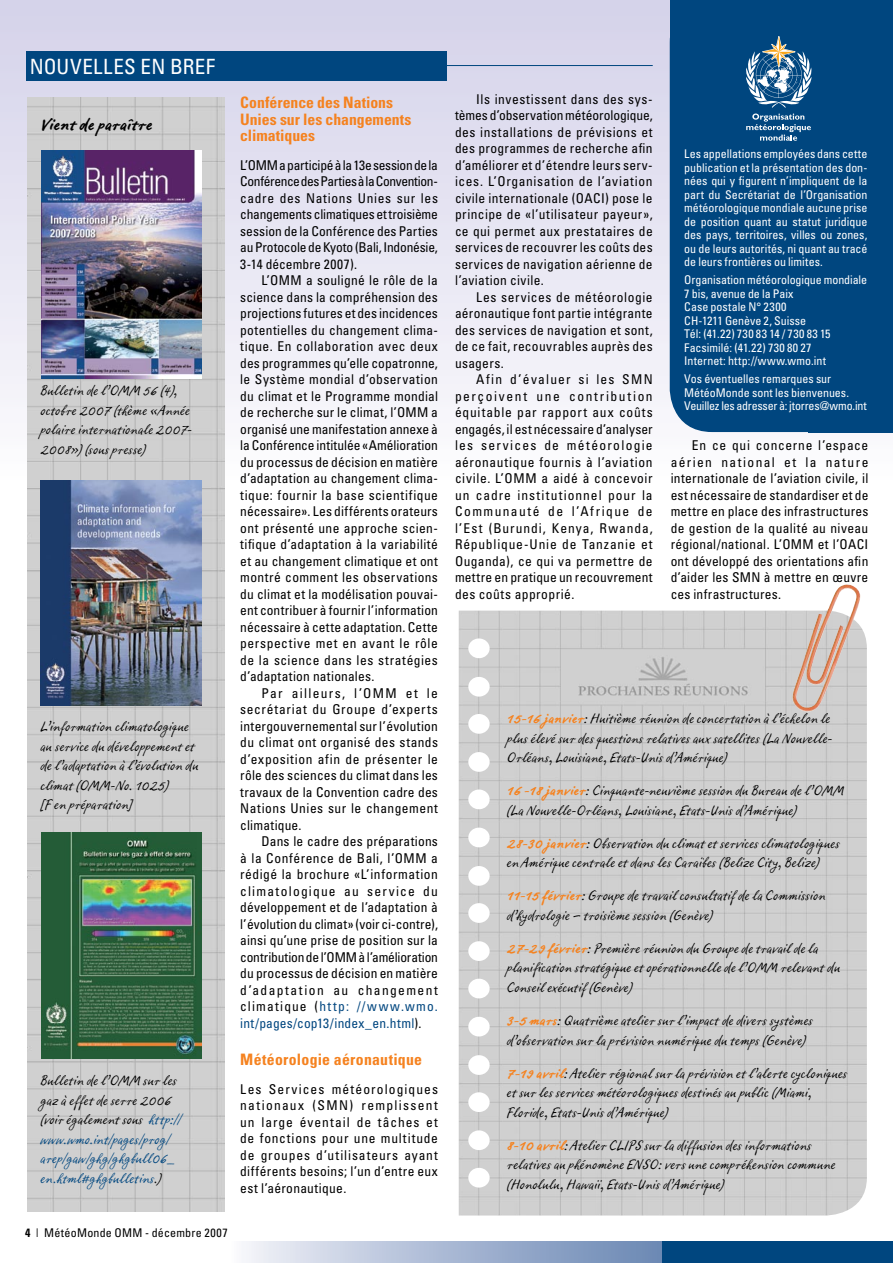
<style>
.page{position:relative;width:893px;height:1263px;background:#fff}
.page>*{position:absolute;margin:0;border:0;box-sizing:border-box;transform-origin:0 0}
.t1{font:condensed 21px "Univers";color:#fff}
.t2{font:700 18px "Ropsen Script";letter-spacing:.01em;color:#000}
.t3{font:700 condensed 15.75px/16.5px "Univers";letter-spacing:.005em;color:#f5821f}
.t4{font:15px/19.5px "Ropsen Script";letter-spacing:.01em;color:#000}
.t5{font:15px/19.5px "Ropsen Script";letter-spacing:.015em;color:#00467f}
.t6{font:condensed 13.5px/16.5px "Univers";letter-spacing:.025em;color:#000;text-align:justify}
.t7{font:condensed 12px/13.5px "Univers";color:#fff}
.t8{font:condensed 12px "Univers";letter-spacing:.02em;color:#000}
.s1{color:#000}
.s2{color:#00467f}
.s3{font-weight:700;color:#f5821f}
</style>
<div class="page">
<div style="left:0;top:0;width:893px;height:479px;background:linear-gradient(to bottom,#d4d1e9,#fbfbfd)"></div>
<div style="left:26px;top:51px;width:420px;height:30px;background:#00467f"></div>
<hr style="left:381px;top:65px;width:272px;height:1px;background:#00467f">
<div style="left:670px;top:0;width:223px;height:432px;background:#00467f;border-radius:43px"></div>
<div style="left:670px;top:0;width:223px;height:65px;background:#00467f"></div>
<div style="left:808px;top:0;width:85px;height:432px;background:#00467f"></div>
<svg style="left:746px;top:36px;width:66px;height:72px"></svg>
<div style="left:661px;top:1242px;width:232px;height:21px;background:#00467f"></div>
<div style="left:232px;top:1242px;width:429px;height:21px;background:linear-gradient(to right,#f3f3f9,#6784b2)"></div>
<img style="left:459px;top:610px;width:408px;height:605px">
<img style="left:27px;top:98px;width:198px;height:1114px">
<img style="left:792px;top:584px;width:68px;height:128px">
<img style="left:41px;top:151px;width:161px;height:227px">
<img style="left:41px;top:480px;width:161px;height:225px">
<img style="left:41px;top:832px;width:161px;height:226px">
<svg style="left:746px;top:114px;width:65px;height:27px"></svg>
<h1 class="t1" style="left:30px;top:54px;width:39px">NOUVELLES</h1>
<h1 class="t1" style="left:141px;top:54px;width:42px">EN BREF</h1>
<h2 class="t2" style="left:40px;top:114px;width:113px">Vient de paraître</h2>
<p class="t4" style="left:40px;top:382px;width:153px">Bulletin de l’OMM 56 (4), octobre 2007 (thème «Année polaire internationale 2007-<br>2008») (sous presse)</p>
<p class="t4" style="left:40px;top:718px;width:160px">L’information climatologique au service du développement et de l’adaptation à l’évolution du climat (OMM-No. 1025)<br>[F en préparation]</p>
<p class="t5" style="left:40px;top:1072px;width:143px"><span class="s1">Bulletin de l’OMM sur les gaz à effet de serre 2006 (voir également sous</span> http:// www.wmo.int/pages/prog/ arep/gaw/ghg/ghgbull06_ en.html#ghgbulletins<span class="s1">.)</span></p>
<p class="t3" style="left:240px;top:94px;width:173px">Conférence des Nations<br>Unies sur les changements climatiques</p>
<p class="t6" style="left:240px;top:156px;width:199px">L’OMM a participé à la 13e session de la Conférence des Parties à la Convention&shy;cadre des Nations Unies sur les changements climatiques et troisième session de la Conférence des Parties au Protocole de Kyoto (Bali, Indonésie, 3-14 décembre 2007).</p>
<p class="t6" style="left:240px;top:272px;width:199px;text-indent:21px">L’OMM a souligné le rôle de la science dans la compréhension des projections futures et des incidences potentielles du changement clima&shy;tique. En collaboration avec deux des programmes qu’elle copatronne, le Système mondial d’observation du climat et le Programme mondial de recherche sur le climat, l’OMM a organisé une manifestation annexe à la Conférence intitulée «Amélioration du processus de décision en matière d’adaptation au changement clima&shy;tique: fournir la base scientifique nécessaire». Les différents orateurs ont présenté une approche scien&shy;tifique d’adaptation à la variabilité et au changement climatique et ont montré comment les observations du climat et la modélisation pouvai&shy;ent contribuer à fournir l’information nécessaire à cette adaptation. Cette perspective met en avant le rôle de la science dans les stratégies d’adaptation nationales.</p>
<p class="t6" style="left:240px;top:684px;width:199px;text-indent:21px">Par ailleurs, l’OMM et le secrétariat du Groupe d’experts intergouvernemental sur l’évolution du climat ont organisé des stands d’exposition afin de présenter le rôle des sciences du climat dans les travaux de la Convention cadre des Nations Unies sur le changement climatique.</p>
<p class="t6" style="left:240px;top:833px;width:199px;text-indent:21px">Dans le cadre des préparations à la Conférence de Bali, l’OMM a rédigé la brochure «L’information climatologique au service du développement et de l’adaptation à l’évolution du climat» (voir ci-contre), ainsi qu’une prise de position sur la contribution de l’OMM à l’amélioration du processus de décision en matière d’adaptation au changement climatique (<span class="s2">http: //www.wmo. int/pages/cop13/index_en.html</span>).</p>
<p class="t3" style="left:240px;top:1051px;width:183px">Météorologie aéronautique</p>
<p class="t6" style="left:240px;top:1080px;width:199px">Les Services météorologiques nationaux (SMN) remplissent un large éventail de tâches et de fonctions pour une multitude de groupes d’utilisateurs ayant différents besoins; l’un d’entre eux est l’aéronautique.</p>
<p class="t8" style="left:36px;top:1225px;width:193px">| MétéoMonde OMM - décembre 2007</p>
<p class="t6" style="left:455px;top:90px;width:199px;text-indent:21px">Ils investissent dans des sys&shy;tèmes d’observation météorologique, des installations de prévisions et des programmes de recherche afin d’améliorer et d’étendre leurs serv&shy;ices. L’Organisation de l’aviation civile internationale (OACI) pose le principe de «l’utilisateur payeur», ce qui permet aux prestataires de services de recouvrer les coûts des services de navigation aérienne de l’aviation civile.</p>
<p class="t6" style="left:455px;top:288px;width:199px;text-indent:21px">Les services de météorologie aéronautique font partie intégrante des services de navigation et sont, de ce fait, recouvrables auprès des usagers.</p>
<p class="t6" style="left:455px;top:371px;width:199px;text-indent:21px">Afin d’évaluer si les SMN perçoivent une contribution équitable par rapport aux coûts engagés, il est nécessaire d’analyser les services de météorologie aéronautique fournis à l’aviation civile. L’OMM a aidé à concevoir un cadre institutionnel pour la Communauté de l’Afrique de l’Est (Burundi, Kenya, Rwanda, République-Unie de Tanzanie et Ouganda), ce qui va permettre de mettre en pratique un recouvrement des coûts approprié.</p>
<p class="t7" style="left:684px;top:147px;width:185px;text-align:justify">Les appellations employées dans cette publication et la présentation des don&shy;nées qui y figurent n’impliquent de la part du Secrétariat de l’Organisation météorologique mondiale aucune prise de position quant au statut juridique des pays, territoires, villes ou zones, ou de leurs autorités, ni quant au tracé de leurs frontières ou limites.</p>
<p class="t7" style="left:684px;top:273px;width:184px">Organisation météorologique mondiale<br>7 bis, avenue de la Paix<br>Case postale N° 2300<br>CH-1211 Genève 2, Suisse<br>Tél: (41.22) 730 83 14 / 730 83 15<br>Facsimilé: (41.22) 730 80 27<br>Internet: http://www.wmo.int</p>
<p class="t7" style="left:684px;top:372px;width:184px">Vos éventuelles remarques sur<br>MétéoMonde sont les bienvenues.<br>Veuillez les adresser à: jtorres@wmo.int</p>
<p class="t6" style="left:671px;top:437px;width:199px;text-indent:21px">En ce qui concerne l’espace aérien national et la nature internationale de l’aviation civile, il est nécessaire de standardiser et de mettre en place des infrastructures de gestion de la qualité au niveau régional/national. L’OMM et l’OACI ont développé des orientations afin d’aider les SMN à mettre en œuvre ces infrastructures.</p>
<p class="t4" style="left:507px;top:710px;width:326px;text-align:justify"><span class="s3">15-16 janvier</span>: Huitième réunion de concertation à l’échelon le plus élevé sur des questions relatives aux satellites (La Nouvelle-Orléans, Louisiane, Etats-Unis d’Amérique)</p>
<p class="t4" style="left:507px;top:782px;width:338px"><span class="s3">16 -18 janvier</span>: Cinquante-neuvième session du Bureau de l’OMM (La Nouvelle-Orléans, Louisiane, Etats-Unis d’Amérique)</p>
<p class="t4" style="left:507px;top:835px;width:334px"><span class="s3">28-30 janvier</span>: Observation du climat et services climatologiques en Amérique centrale et dans les Caraïbes (Belize City, Belize)</p>
<p class="t4" style="left:507px;top:887px;width:320px"><span class="s3">11-15 février</span>: Groupe de travail consultatif de la Commission d’hydrologie – troisième session (Genève)</p>
<p class="t4" style="left:507px;top:940px;width:335px"><span class="s3">27-29 février</span>: Première réunion du Groupe de travail de la planification stratégique et opérationnelle de l’OMM relevant du<br>Conseil exécutif (Genève)</p>
<p class="t4" style="left:507px;top:1012px;width:307px"><span class="s3">3-5 mars</span>: Quatrième atelier sur l’impact de divers systèmes d’observation sur la prévision numérique du temps (Genève)</p>
<p class="t4" style="left:507px;top:1064px;width:342px"><span class="s3">7-19 avril</span>: Atelier régional sur la prévision et l’alerte cycloniques et sur les services météorologiques destinés au public (Miami,<br>Floride, Etats-Unis d’Amérique)</p>
<p class="t4" style="left:507px;top:1136px;width:330px"><span class="s3">8-10 avril</span>: Atelier CLIPS sur la diffusion des informations relatives au phénomène ENSO: vers une compréhension commune (Honolulu, Hawaii, Etats-Unis d’Amérique)</p>
</div>
